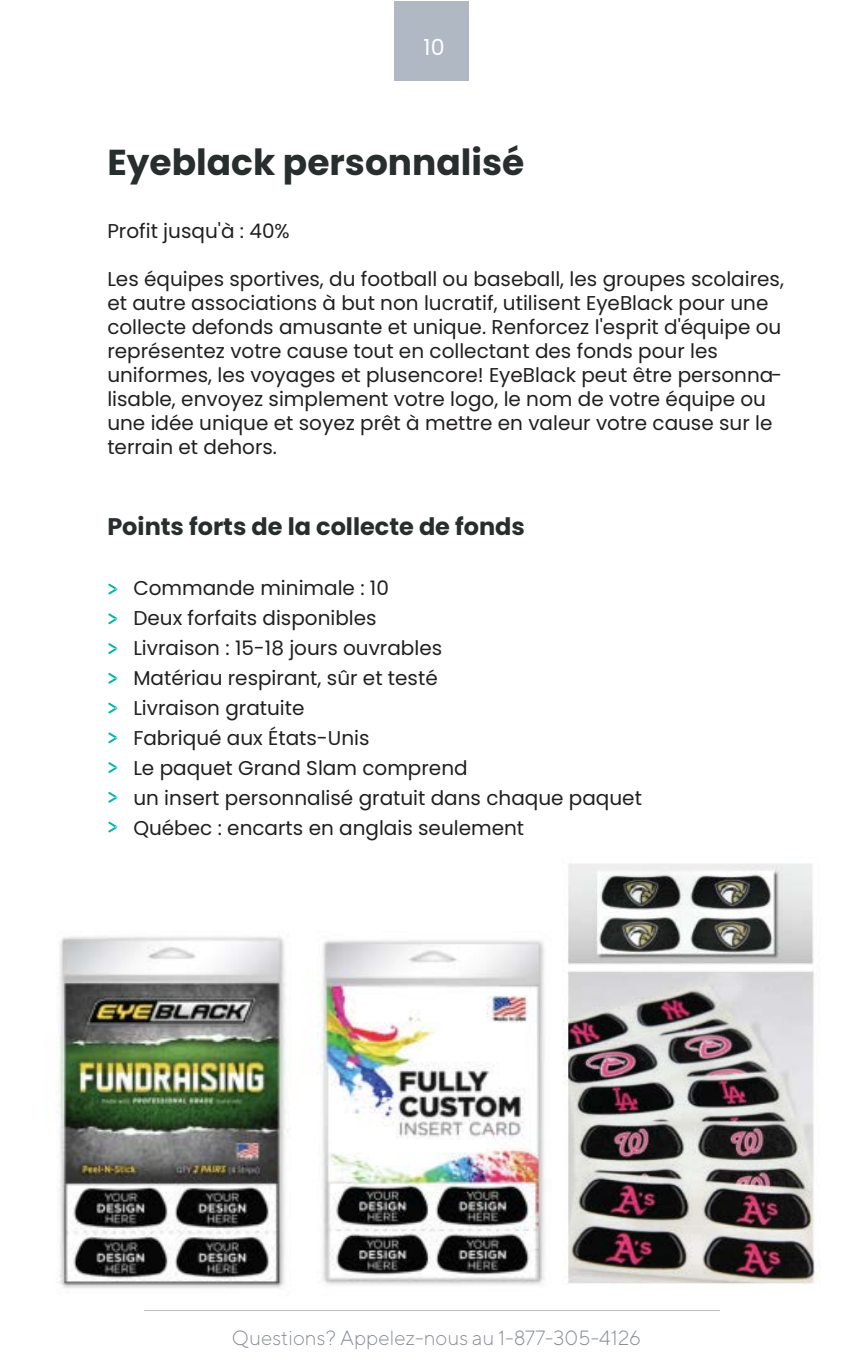
<style>
.page{position:relative;width:864px;height:1368px;background:#fff}
.page>*{position:absolute;margin:0;border:0;box-sizing:border-box;transform-origin:0 0}
.t1{font:700 36px "Poppins";color:#282d2e}
.t2{font:700 24px "Poppins";color:#282d2e}
.t3{font:22.2px "Poppins";color:#fff}
.t4{font:300 20.6px "TT Norms";color:#8a8f96}
.t5{font:20px/30px "Poppins";color:#221f20}
</style>
<div class="page">
<div style="left:395px;top:2px;width:74px;height:79px;background:#b0b8c4"></div>
<img style="left:563px;top:863px;width:258px;height:421px">
<img style="left:59px;top:936px;width:486px;height:352px">
<img style="left:108px;top:583px;width:10px;height:12px">
<img style="left:108px;top:613px;width:10px;height:12px">
<img style="left:108px;top:643px;width:10px;height:11px">
<img style="left:108px;top:673px;width:10px;height:11px">
<img style="left:108px;top:702px;width:10px;height:12px">
<img style="left:108px;top:732px;width:10px;height:12px">
<img style="left:108px;top:762px;width:10px;height:11px">
<img style="left:108px;top:792px;width:10px;height:41px">
<svg style="left:108px;top:822px;width:9px;height:10px"></svg>
<p class="t3" style="left:424px;top:35px;width:22px">10</p>
<h1 class="t1" style="left:107px;top:142px;width:419px">Eyeblack personnalisé</h1>
<p class="t5" style="left:107px;top:216px;width:184px">Profit jusqu'à : 40%</p>
<p class="t5" style="left:107px;top:267px;width:678px;line-height:24px">Les équipes sportives, du football ou baseball, les groupes scolaires, et autre associations à but non lucratif, utilisent EyeBlack pour une collecte defonds amusante et unique. Renforcez l'esprit d'équipe ou représentez votre cause tout en collectant des fonds pour les uniformes, les voyages et plusencore! EyeBlack peut être personna&shy;lisable, envoyez simplement votre logo, le nom de votre équipe ou une idée unique et soyez prêt à mettre en valeur votre cause sur le terrain et dehors.</p>
<p class="t2" style="left:107px;top:513px;width:419px">Points forts de la collecte de fonds</p>
<p class="t5" style="left:133px;top:573px;width:510px">Commande minimale : 10<br>Deux forfaits disponibles<br>Livraison : 15-18 jours ouvrables<br>Matériau respirant, sûr et testé<br>Livraison gratuite<br>Fabriqué aux États-Unis<br>Le paquet Grand Slam comprend<br>un insert personnalisé gratuit dans chaque paquet<br>Québec : encarts en anglais seulement</p>
<p class="t4" style="left:232px;top:1326px;width:411px">Questions? Appelez-nous au 1-877-305-4126</p>
</div>
